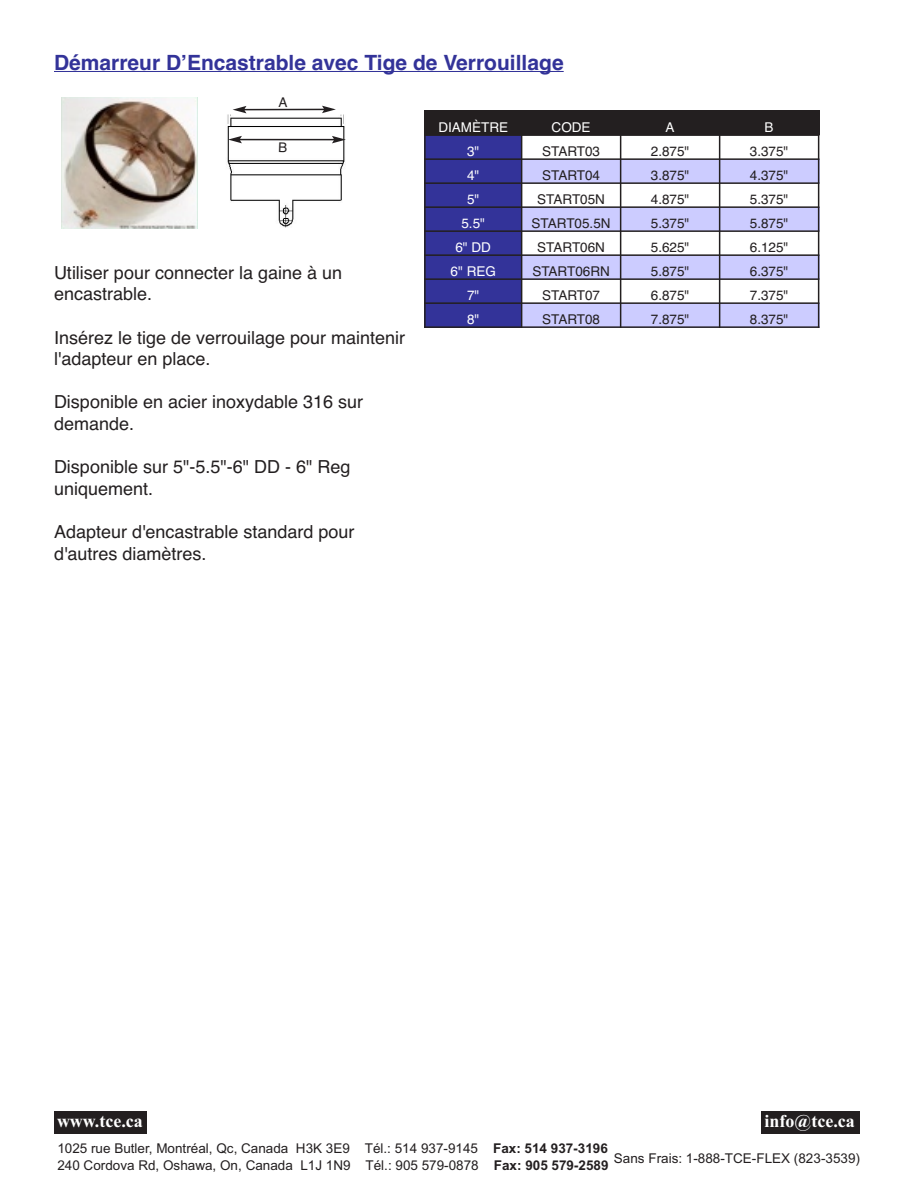
<style>
.page{position:relative;width:918px;height:1188px;background:#fff}
.page>*{position:absolute;margin:0;border:0;box-sizing:border-box;transform-origin:0 0}
.t1{font:700 21px "Helvetica";color:#339}
.t2{font:18px/21.6px "Helvetica";color:#231f20}
.t3{font:700 18px "Times New Roman";color:#fff}
.t4{font:13.5px "Arial";color:#231f20}
.t5{font:13.5px "Helvetica";color:#231f20}
.t6{font:13.5px "Helvetica";color:#fff}
.s1{font-weight:700}
</style>
<div class="page">
<div style="left:54px;top:1112px;width:93px;height:22px;background:#231f20"></div>
<div style="left:762px;top:1112px;width:98px;height:22px;background:#231f20"></div>
<img style="left:62px;top:97px;width:135px;height:132px">
<hr style="left:54px;top:71px;width:510px;height:1px;background:#339">
<img style="left:227px;top:114px;width:118px;height:114px">
<hr style="left:244px;top:109px;width:81px;height:1px;background:#231f20">
<svg style="left:322px;top:106px;width:14px;height:7px"></svg>
<svg style="left:233px;top:106px;width:13px;height:7px"></svg>
<hr style="left:239px;top:139px;width:96px;height:1px;background:#231f20">
<svg style="left:332px;top:136px;width:14px;height:7px"></svg>
<svg style="left:228px;top:136px;width:14px;height:7px"></svg>
<div style="left:424px;top:110px;width:98px;height:25px;background:#231f20"></div>
<div style="left:522px;top:110px;width:99px;height:25px;background:#231f20"></div>
<div style="left:621px;top:110px;width:99px;height:25px;background:#231f20"></div>
<div style="left:720px;top:110px;width:99px;height:25px;background:#231f20"></div>
<div style="left:424px;top:135px;width:98px;height:24px;background:#339"></div>
<div style="left:424px;top:159px;width:98px;height:24px;background:#339"></div>
<div style="left:522px;top:159px;width:99px;height:24px;background:#ccf"></div>
<div style="left:621px;top:159px;width:99px;height:24px;background:#ccf"></div>
<div style="left:720px;top:159px;width:99px;height:24px;background:#ccf"></div>
<div style="left:424px;top:183px;width:98px;height:24px;background:#339"></div>
<div style="left:424px;top:207px;width:98px;height:24px;background:#339"></div>
<div style="left:522px;top:207px;width:99px;height:24px;background:#ccf"></div>
<div style="left:621px;top:207px;width:99px;height:24px;background:#ccf"></div>
<div style="left:720px;top:207px;width:99px;height:24px;background:#ccf"></div>
<div style="left:424px;top:231px;width:98px;height:24px;background:#339"></div>
<div style="left:424px;top:255px;width:98px;height:24px;background:#339"></div>
<div style="left:522px;top:255px;width:99px;height:24px;background:#ccf"></div>
<div style="left:621px;top:255px;width:99px;height:24px;background:#ccf"></div>
<div style="left:720px;top:255px;width:99px;height:24px;background:#ccf"></div>
<div style="left:424px;top:279px;width:98px;height:24px;background:#339"></div>
<div style="left:424px;top:303px;width:98px;height:25px;background:#339"></div>
<div style="left:522px;top:303px;width:99px;height:25px;background:#ccf"></div>
<div style="left:621px;top:303px;width:99px;height:25px;background:#ccf"></div>
<div style="left:720px;top:303px;width:99px;height:25px;background:#ccf"></div>
<hr style="left:424px;top:110px;width:2px;height:218px;background:#231f20">
<hr style="left:521px;top:110px;width:1px;height:218px;background:#231f20">
<hr style="left:620px;top:110px;width:1px;height:218px;background:#231f20">
<hr style="left:719px;top:110px;width:1px;height:218px;background:#231f20">
<hr style="left:818px;top:110px;width:1px;height:218px;background:#231f20">
<hr style="left:424px;top:134px;width:395px;height:2px;background:#231f20">
<hr style="left:424px;top:158px;width:395px;height:2px;background:#231f20">
<hr style="left:424px;top:182px;width:395px;height:2px;background:#231f20">
<hr style="left:424px;top:206px;width:395px;height:2px;background:#231f20">
<hr style="left:424px;top:230px;width:395px;height:2px;background:#231f20">
<hr style="left:424px;top:254px;width:395px;height:2px;background:#231f20">
<hr style="left:424px;top:278px;width:395px;height:2px;background:#231f20">
<hr style="left:424px;top:302px;width:395px;height:2px;background:#231f20">
<hr style="left:424px;top:326px;width:395px;height:2px;background:#231f20">
<svg style="left:279px;top:142px;width:8px;height:10px"></svg>
<p class="t1" style="left:54px;top:55px;width:511px">Démarreur D’Encastrable avec Tige de Verrouillage</p>
<p class="t2" style="left:54px;top:263px;width:290px">Utiliser pour connecter la gaine à un</p>
<p class="t2" style="left:54px;top:285px;width:100px">encastrable.</p>
<p class="t2" style="left:54px;top:328px;width:353px">Insérez le tige de verrouilage pour maintenir l'adapteur en place.</p>
<p class="t2" style="left:54px;top:393px;width:311px">Disponible en acier inoxydable 316 sur</p>
<p class="t2" style="left:54px;top:415px;width:82px">demande.</p>
<p class="t2" style="left:54px;top:458px;width:298px">Disponible sur 5"-5.5"-6" DD - 6" Reg uniquement.</p>
<p class="t2" style="left:54px;top:523px;width:302px">Adapteur d'encastrable standard pour</p>
<p class="t2" style="left:54px;top:544px;width:154px">d'autres diamètres.</p>
<p class="t6" style="left:438px;top:122px;width:71px">DIAMÈTRE</p>
<p class="t6" style="left:552px;top:122px;width:41px">CODE</p>
<p class="t6" style="left:666px;top:122px;width:11px">A</p>
<p class="t6" style="left:765px;top:122px;width:11px">B</p>
<p class="t6" style="left:467px;top:146px;width:14px">3"</p>
<p class="t5" style="left:542px;top:146px;width:60px">START03</p>
<p class="t5" style="left:651px;top:146px;width:40px">2.875"</p>
<p class="t5" style="left:750px;top:146px;width:40px">3.375"</p>
<p class="t6" style="left:467px;top:170px;width:14px">4"</p>
<p class="t5" style="left:542px;top:170px;width:60px">START04</p>
<p class="t5" style="left:651px;top:170px;width:40px">3.875"</p>
<p class="t5" style="left:750px;top:170px;width:40px">4.375"</p>
<p class="t6" style="left:467px;top:194px;width:14px">5"</p>
<p class="t5" style="left:537px;top:194px;width:69px">START05N</p>
<p class="t5" style="left:651px;top:194px;width:40px">4.875"</p>
<p class="t5" style="left:750px;top:194px;width:40px">5.375"</p>
<p class="t6" style="left:461px;top:218px;width:25px">5.5"</p>
<p class="t5" style="left:532px;top:218px;width:81px">START05.5N</p>
<p class="t5" style="left:651px;top:218px;width:40px">5.375"</p>
<p class="t5" style="left:750px;top:218px;width:40px">5.875"</p>
<p class="t6" style="left:455px;top:242px;width:37px">6" DD</p>
<p class="t5" style="left:537px;top:242px;width:69px">START06N</p>
<p class="t5" style="left:651px;top:242px;width:40px">5.625"</p>
<p class="t5" style="left:750px;top:242px;width:40px">6.125"</p>
<p class="t6" style="left:451px;top:266px;width:47px">6" REG</p>
<p class="t5" style="left:532px;top:266px;width:79px">START06RN</p>
<p class="t5" style="left:651px;top:266px;width:40px">5.875"</p>
<p class="t5" style="left:750px;top:266px;width:40px">6.375"</p>
<p class="t6" style="left:467px;top:290px;width:14px">7"</p>
<p class="t5" style="left:542px;top:290px;width:60px">START07</p>
<p class="t5" style="left:651px;top:290px;width:40px">6.875"</p>
<p class="t5" style="left:750px;top:290px;width:40px">7.375"</p>
<p class="t6" style="left:467px;top:314px;width:14px">8"</p>
<p class="t5" style="left:542px;top:314px;width:60px">START08</p>
<p class="t5" style="left:651px;top:314px;width:40px">7.875"</p>
<p class="t5" style="left:750px;top:314px;width:40px">8.375"</p>
<p class="t3" style="left:57px;top:1110px;width:87px">www.tce.ca</p>
<p class="t3" style="left:765px;top:1110px;width:92px">info@tce.ca</p>
<p class="t4" style="left:614px;top:1150px;width:248px">Sans Frais: 1-888-TCE-FLEX (823-3539)</p>
<p class="t4" style="left:57px;top:1141px;width:552px">1025 rue Butler, Montréal, Qc, Canada H3K 3E9 Tél.: 514 937-9145 <span class="s1">Fax: 514 937-3196</span></p>
<p class="t4" style="left:57px;top:1157px;width:553px">240 Cordova Rd, Oshawa, On, Canada L1J 1N9 Tél.: 905 579-0878 <span class="s1">Fax: 905 579-2589</span></p>
</div>
